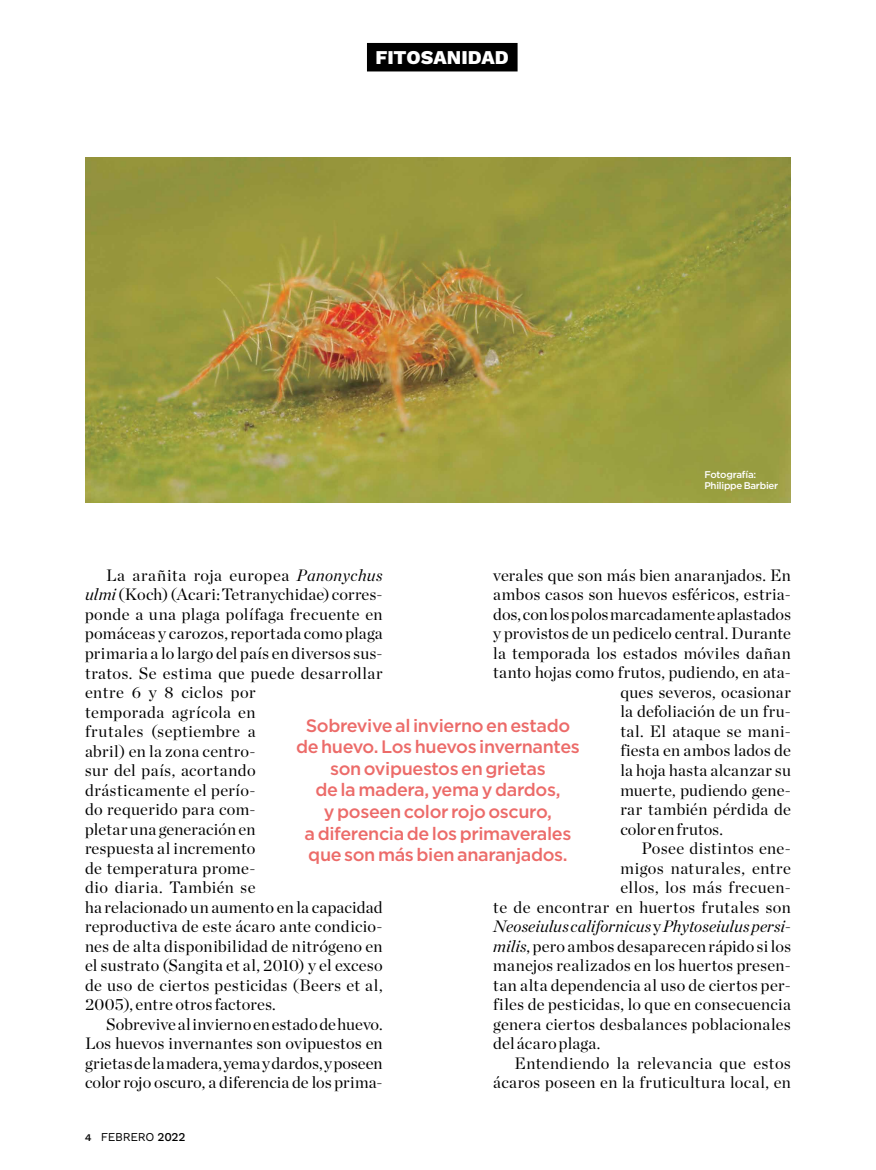
<style>
.page{position:relative;width:876px;height:1170px;background:#fff}
.page>*{position:absolute;margin:0;border:0;box-sizing:border-box;transform-origin:0 0}
.t1{font:800 19.5px "Work Sans";color:#fff}
.t2{font:500 18px/21.6px "Gotham";letter-spacing:-.02em;color:#ec6b69;text-align:center}
.t3{font:16.5px/19.5px "Chronicle Display";letter-spacing:.02em;color:#000}
.t4{font:italic 16.5px "Chronicle Display";letter-spacing:.005em;color:#000}
.t5{font:12px "Work Sans";letter-spacing:-.02em;color:#000}
.t6{font:500 9.75px/11.7px "Gotham";letter-spacing:-.025em;color:#fff}
.s1{font-style:normal}
.s2{font-style:italic}
.s3{font-weight:500}
</style>
<div class="page">
<div style="left:367px;top:43px;width:151px;height:28px;background:#000"></div>
<img style="left:85px;top:157px;width:706px;height:345px">
<p class="t1" style="left:375px;top:46px;width:135px">FITOSANIDAD</p>
<p class="t6" style="left:704px;top:468px;width:75px">Fotografía:<br>Philippe Barbier</p>
<p class="t3" style="left:493px;top:564px;width:299px">verales que son más bien anaranjados. En</p>
<p class="t3" style="left:493px;top:583px;width:299px">ambos casos son huevos esféricos, estria-</p>
<p class="t3" style="left:493px;top:603px;width:299px">dos, con los polos marcadamente aplastados</p>
<p class="t3" style="left:493px;top:622px;width:299px">y provistos de un pedicelo central. Durante</p>
<p class="t3" style="left:493px;top:642px;width:299px">la temporada los estados móviles dañan</p>
<p class="t3" style="left:493px;top:661px;width:299px">tanto hojas como frutos, pudiendo, en ata-</p>
<p class="t3" style="left:620px;top:681px;width:172px">ques severos, ocasionar</p>
<p class="t3" style="left:620px;top:700px;width:172px">la defoliación de un fru-</p>
<p class="t3" style="left:620px;top:720px;width:172px">tal. El ataque se mani-</p>
<p class="t3" style="left:620px;top:739px;width:172px">fiesta en ambos lados de</p>
<p class="t3" style="left:620px;top:759px;width:172px">la hoja hasta alcanzar su</p>
<p class="t3" style="left:620px;top:778px;width:172px">muerte, pudiendo gene-</p>
<p class="t3" style="left:620px;top:798px;width:172px">rar también pérdida de</p>
<p class="t3" style="left:620px;top:817px;width:104px">color en frutos.</p>
<p class="t3" style="left:642px;top:837px;width:151px">Posee distintos ene-</p>
<p class="t3" style="left:620px;top:856px;width:172px">migos naturales, entre</p>
<p class="t3" style="left:620px;top:876px;width:172px">ellos, los más frecuen-</p>
<p class="t3" style="left:493px;top:895px;width:299px">te de encontrar en huertos frutales son</p>
<p class="t4" style="left:493px;top:913px;width:299px">Neoseiulus californicus <span class="s1">y</span> Phytoseiulus persi-</p>
<p class="t3" style="left:493px;top:934px;width:299px"><span class="s2">milis</span>, pero ambos desaparecen rápido si los</p>
<p class="t3" style="left:493px;top:954px;width:299px">manejos realizados en los huertos presen-</p>
<p class="t3" style="left:493px;top:973px;width:299px">tan alta dependencia al uso de ciertos per-</p>
<p class="t3" style="left:493px;top:993px;width:299px">files de pesticidas, lo que en consecuencia</p>
<p class="t3" style="left:493px;top:1012px;width:299px">genera ciertos desbalances poblacionales</p>
<p class="t3" style="left:493px;top:1032px;width:109px">del ácaro plaga.</p>
<p class="t3" style="left:514px;top:1051px;width:278px">Entendiendo la relevancia que estos</p>
<p class="t3" style="left:493px;top:1071px;width:299px">ácaros poseen en la fruticultura local, en</p>
<p class="t3" style="left:85px;top:564px;width:299px;text-indent:21px">La arañita roja europea <span class="s2">Panonychus ulmi</span> (Koch) (Acari: Tetranychidae) corres&shy;ponde a una plaga polífaga frecuente en pomáceas y carozos, reportada como plaga primaria a lo largo del país en diversos sus&shy;tratos. Se estima que puede desarrollar entre 6 y 8 ciclos por<br>temporada agrícola en<br>frutales (septiembre a<br>abril) en la zona centro-<br>sur del país, acortando<br>drásticamente el perío-<br>do requerido para com-<br>pletar una generación en<br>respuesta al incremento<br>de temperatura prome-<br>dio diaria. También se<br>ha relacionado un aumento en la capacidad reproductiva de este ácaro ante condicio&shy;nes de alta disponibilidad de nitrógeno en el sustrato (Sangita et al, 2010) y el exceso de uso de ciertos pesticidas (Beers et al,<br>2005), entre otros factores.</p>
<p class="t3" style="left:85px;top:1012px;width:299px;text-align:justify;text-indent:21px">Sobrevive al invierno en estado de huevo.<br>Los huevos invernantes son ovipuestos en grietas de la madera, yema y dardos, y poseen color rojo oscuro, a diferencia de los prima-</p>
<p class="t2" style="left:296px;top:714px;width:285px">Sobrevive al invierno en estado de huevo. Los huevos invernantes son ovipuestos en grietas<br>de la madera, yema y dardos,<br>y poseen color rojo oscuro,<br>a diferencia de los primaverales que son más bien anaranjados.</p>
<p class="t5" style="left:85px;top:1130px;width:102px"><span class="s3">4</span> FEBRERO <span class="s3">2022</span></p>
</div>
